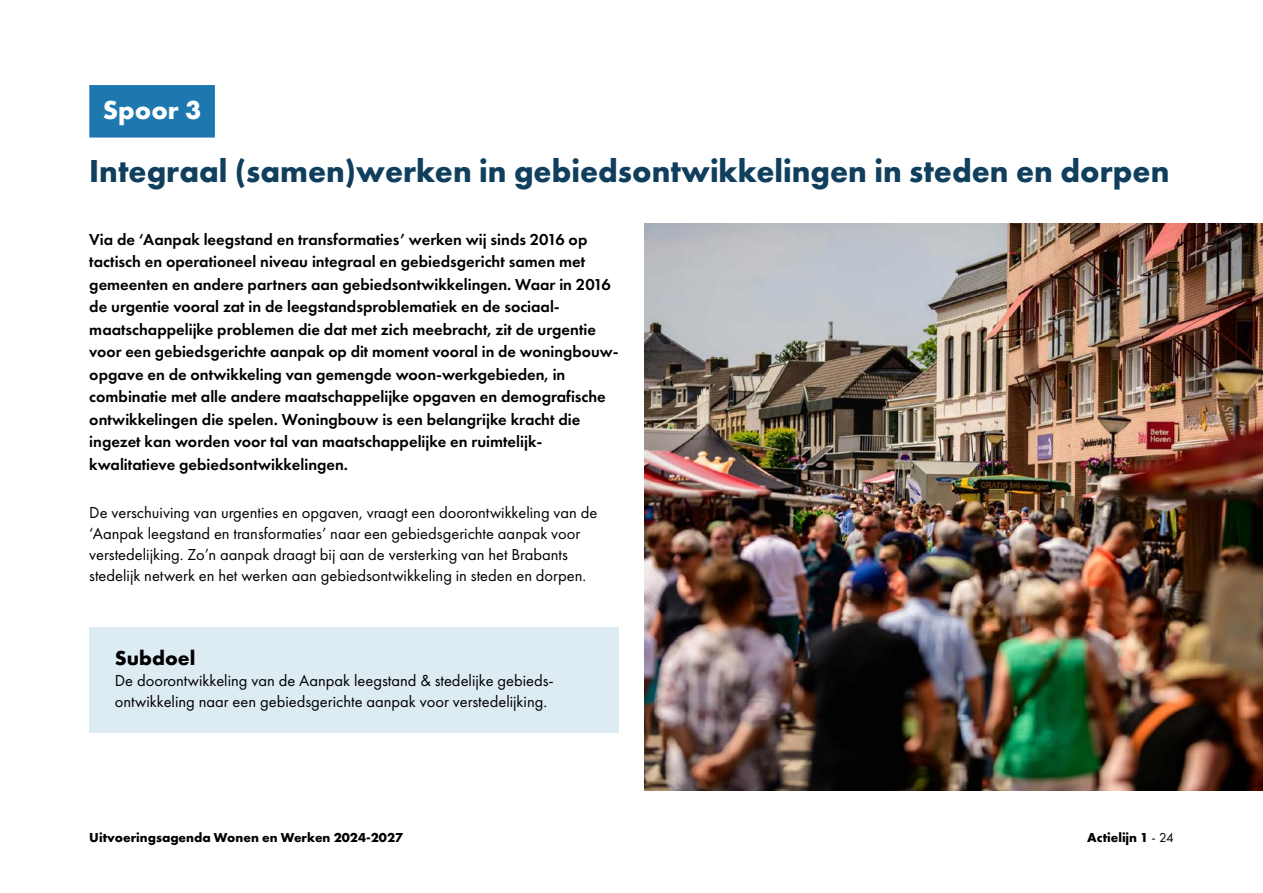
<style>
.page{position:relative;width:1263px;height:893px;background:#fff}
.page>*{position:absolute;margin:0;border:0;box-sizing:border-box;transform-origin:0 0}
.H2_Spoor-kop{font:700 33px "Futura PT";color:#103f5e}
.P_Spoor-label{font:700 27px "Futura PT";color:#fff}
.P_Kadertekst_Kop{font:700 21px "Futura PT";color:#000}
.P_Introtekst_11_15pt{font:600 16.5px/22.5px "Futura PT";color:#000}
.P_Platte_tekst_11_14pt{font:16.5px/21px "Futura PT";color:#000}
.P_Kadertekst{font:16.5px/21px "Futura PT";color:#000}
.t1{font:700 13.5px "Futura PT";color:#000}
.s1{font-weight:400}
</style>
<div class="page">
<div style="left:89px;top:85px;width:126px;height:53px;background:#1d78af"></div>
<div style="left:89px;top:628px;width:530px;height:63px;background:#ddebf3"></div>
<div style="left:89px;top:652px;width:530px;height:80px;background:#ddebf3"></div>
<img style="left:644px;top:224px;width:619px;height:567px">
<p class="P_Spoor-label" style="left:103px;top:92px;width:100px">Spoor 3</p>
<h2 class="H2_Spoor-kop" style="left:89px;top:149px;width:1081px">Integraal (samen)werken in gebiedsontwikkelingen in steden en dorpen</h2>
<p class="P_Introtekst_11_15pt" style="left:89px;top:228px;width:529px">Via de ‘Aanpak leegstand en transformaties’ werken wij sinds 2016 op tactisch en operationeel niveau integraal en gebiedsgericht samen met gemeenten en andere partners aan gebiedsontwikkelingen. Waar in 2016 de urgentie vooral zat in de leegstandsproblematiek en de sociaal&shy;maatschappelijke problemen die dat met zich meebracht, zit de urgentie voor een gebiedsgerichte aanpak op dit moment vooral in de woningbouw&shy;opgave en de ontwikkeling van gemengde woon-werkgebieden, in combinatie met alle andere maatschappelijke opgaven en demografische ontwikkelingen die spelen. Woningbouw is een belangrijke kracht die ingezet kan worden voor tal van maatschappelijke en ruimtelijk&shy;kwalitatieve gebiedsontwikkelingen.</p>
<p class="P_Platte_tekst_11_14pt" style="left:89px;top:502px;width:510px">De verschuiving van urgenties en opgaven, vraagt een doorontwikkeling van de ‘Aanpak leegstand en transformaties’ naar een gebiedsgerichte aanpak voor verstedelijking. Zo’n aanpak draagt bij aan de versterking van het Brabants stedelijk netwerk en het werken aan gebiedsontwikkeling in steden en dorpen.</p>
<p class="P_Kadertekst_Kop" style="left:115px;top:644px;width:82px">Subdoel</p>
<p class="P_Kadertekst" style="left:115px;top:670px;width:439px">De doorontwikkeling van de Aanpak leegstand &amp; stedelijke gebieds&shy;ontwikkeling naar een gebiedsgerichte aanpak voor verstedelijking.</p>
<p class="t1" style="left:89px;top:828px;width:315px">Uitvoeringsagenda Wonen en Werken 2024-2027</p>
<p class="t1" style="left:1087px;top:829px;width:88px">Actielijn 1 <span class="s1">- 24</span></p>
</div>
